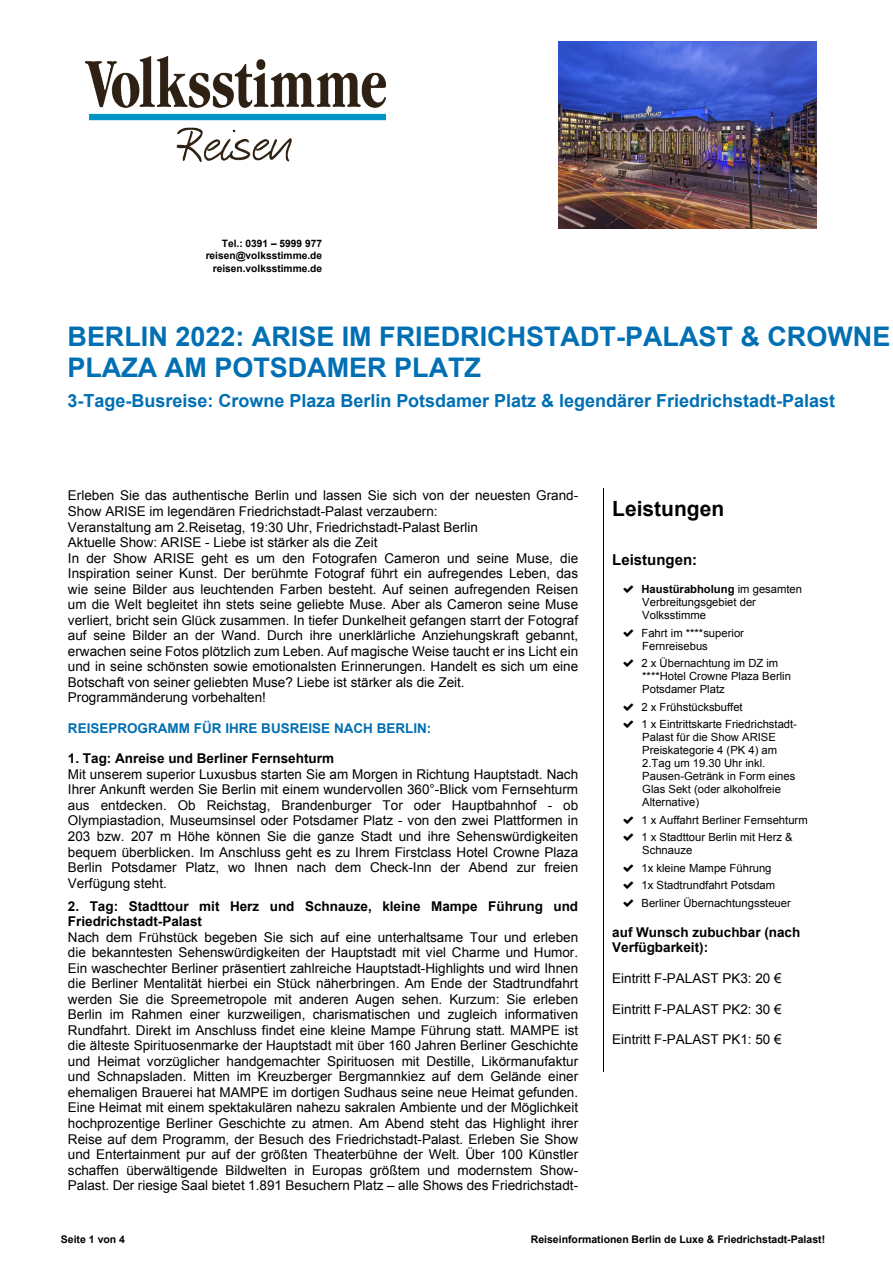
<style>
.page{position:relative;width:893px;height:1263px;background:#fff}
.page>*{position:absolute;margin:0;border:0;box-sizing:border-box;transform-origin:0 0}
.t1{font:700 27px/31px "Arial";color:#006fb3}
.t2{font:700 21px "Arial";color:#000}
.t3{font:700 18px "Arial";color:#006fb3}
.t4{font:700 15px "Arial";color:#000}
.t5{font:13.5px/15.6px "Arial";color:#000;text-align:justify}
.t6{font:700 13.5px/15.6px "Arial";color:#000}
.t7{font:700 13.5px "Arial";color:#006fb3}
.t8{font:11.25px/12.9px "Arial";color:#000}
.t9{font:700 10.5px "Arial";color:#000}
.t10{font:700 10.2px/12.3px "Arial";color:#000;text-align:right}
.s1{font-weight:700}
</style>
<div class="page">
<hr style="left:603px;top:488px;width:1px;height:583px;background:#000">
<img style="left:86px;top:56px;width:300px;height:105px">
<img style="left:558px;top:41px;width:258px;height:188px">
<p class="t10" style="left:206px;top:238px;width:118px">Tel.: 0391 – 5999 977 reisen@volksstimme.de reisen.volksstimme.de</p>
<h1 class="t1" style="left:68px;top:323px;width:824px">BERLIN 2022: ARISE IM FRIEDRICHSTADT-PALAST &amp; CROWNE<br>PLAZA AM POTSDAMER PLATZ</h1>
<h3 class="t3" style="left:68px;top:394px;width:769px">3-Tage-Busreise: Crowne Plaza Berlin Potsdamer Platz &amp; legendärer Friedrichstadt-Palast</h3>
<p class="t5" style="left:68px;top:489px;width:512px;text-align:left">Erleben Sie das authentische Berlin und lassen Sie sich von der neuesten Grand-Show ARISE im legendären Friedrichstadt-Palast verzaubern:<br>Veranstaltung am 2.Reisetag, 19:30 Uhr, Friedrichstadt-Palast Berlin<br>Aktuelle Show: ARISE - Liebe ist stärker als die Zeit<br>In der Show ARISE geht es um den Fotografen Cameron und seine Muse, die Inspiration seiner Kunst. Der berühmte Fotograf führt ein aufregendes Leben, das wie seine Bilder aus leuchtenden Farben besteht. Auf seinen aufregenden Reisen um die Welt begleitet ihn stets seine geliebte Muse. Aber als Cameron seine Muse verliert, bricht sein Glück zusammen. In tiefer Dunkelheit gefangen starrt der Fotograf auf seine Bilder an der Wand. Durch ihre unerklärliche Anziehungskraft gebannt, erwachen seine Fotos plötzlich zum Leben. Auf magische Weise taucht er ins Licht ein und in seine schönsten sowie emotionalsten Erinnerungen. Handelt es sich um eine Botschaft von seiner geliebten Muse? Liebe ist stärker als die Zeit.<br>Programmänderung vorbehalten!</p>
<p class="t7" style="left:68px;top:723px;width:365px">REISEPROGRAMM FÜR IHRE BUSREISE NACH BERLIN:</p>
<p class="t6" style="left:68px;top:752px;width:268px">1. Tag: Anreise und Berliner Fernsehturm</p>
<p class="t5" style="left:68px;top:768px;width:512px">Mit unserem superior Luxusbus starten Sie am Morgen in Richtung Hauptstadt. Nach Ihrer Ankunft werden Sie Berlin mit einem wundervollen 360°-Blick vom Fernsehturm aus entdecken. Ob Reichstag, Brandenburger Tor oder Hauptbahnhof - ob Olympiastadion, Museumsinsel oder Potsdamer Platz - von den zwei Plattformen in 203 bzw. 207 m Höhe können Sie die ganze Stadt und ihre Sehenswürdigkeiten bequem überblicken. Im Anschluss geht es zu Ihrem Firstclass Hotel Crowne Plaza Berlin Potsdamer Platz, wo Ihnen nach dem Check-Inn der Abend zur freien Verfügung steht.</p>
<p class="t6" style="left:68px;top:899px;width:512px">2. Tag: Stadttour mit Herz und Schnauze, kleine Mampe Führung und<br>Friedrichstadt-Palast</p>
<p class="t5" style="left:68px;top:930px;width:512px">Nach dem Frühstück begeben Sie sich auf eine unterhaltsame Tour und erleben die bekanntesten Sehenswürdigkeiten der Hauptstadt mit viel Charme und Humor.<br>Ein waschechter Berliner präsentiert zahlreiche Hauptstadt-Highlights und wird Ihnen die Berliner Mentalität hierbei ein Stück näherbringen. Am Ende der Stadtrundfahrt werden Sie die Spreemetropole mit anderen Augen sehen. Kurzum: Sie erleben Berlin im Rahmen einer kurzweiligen, charismatischen und zugleich informativen Rundfahrt. Direkt im Anschluss findet eine kleine Mampe Führung statt. MAMPE ist die älteste Spirituosenmarke der Hauptstadt mit über 160 Jahren Berliner Geschichte und Heimat vorzüglicher handgemachter Spirituosen mit Destille, Likörmanufaktur und Schnapsladen. Mitten im Kreuzberger Bergmannkiez auf dem Gelände einer ehemaligen Brauerei hat MAMPE im dortigen Sudhaus seine neue Heimat gefunden.<br>Eine Heimat mit einem spektakulären nahezu sakralen Ambiente und der Möglichkeit hochprozentige Berliner Geschichte zu atmen. Am Abend steht das Highlight ihrer Reise auf dem Programm, der Besuch des Friedrichstadt-Palast. Erleben Sie Show und Entertainment pur auf der größten Theaterbühne der Welt. Über 100 Künstler schaffen überwältigende Bildwelten in Europas größtem und modernstem Show-Palast. Der riesige Saal bietet 1.891 Besuchern Platz – alle Shows des Friedrichstadt-</p>
<h2 class="t2" style="left:612px;top:501px;width:113px">Leistungen</h2>
<p class="t4" style="left:612px;top:554px;width:86px">Leistungen:</p>
<p class="t8" style="left:641px;top:584px;width:162px"><span class="s1">Haustürabholung</span> im gesamten<br>Verbreitungsgebiet der<br>Volksstimme</p>
<p class="t8" style="left:641px;top:627px;width:104px">Fahrt im ****superior<br>Fernreisebus</p>
<p class="t8" style="left:641px;top:658px;width:151px">2 x Übernachtung im DZ im ****Hotel Crowne Plaza Berlin<br>Potsdamer Platz</p>
<p class="t8" style="left:641px;top:699px;width:157px;line-height:17.5px">2 x Frühstücksbuffet<br>1 x Eintrittskarte Friedrichstadt-</p>
<p class="t8" style="left:642px;top:732px;width:155px">Palast für die Show ARISE<br>Preiskategorie 4 (PK 4) am<br>2.Tag um 19.30 Uhr inkl.<br>Pausen-Getränk in Form eines<br>Glas Sekt (oder alkoholfreie<br>Alternative)</p>
<p class="t8" style="left:641px;top:812px;width:168px;line-height:17.5px">1 x Auffahrt Berliner Fernsehturm<br>1 x Stadttour Berlin mit Herz &amp;</p>
<p class="t8" style="left:641px;top:842px;width:151px;line-height:17.5px">Schnauze<br>1x kleine Mampe Führung<br>1x Stadtrundfahrt Potsdam<br>Berliner Übernachtungssteuer</p>
<p class="t6" style="left:612px;top:925px;width:190px">auf Wunsch zubuchbar (nach<br>Verfügbarkeit):</p>
<p class="t5" style="left:612px;top:972px;width:171px">Eintritt F-PALAST PK3: 20 €</p>
<p class="t5" style="left:612px;top:1002px;width:171px">Eintritt F-PALAST PK2: 30 €</p>
<p class="t5" style="left:612px;top:1033px;width:171px">Eintritt F-PALAST PK1: 50 €</p>
<p class="t9" style="left:61px;top:1235px;width:66px">Seite 1 von 4</p>
<p class="t9" style="left:531px;top:1235px;width:296px">Reiseinformationen Berlin de Luxe &amp; Friedrichstadt-Palast!</p>
</div>
